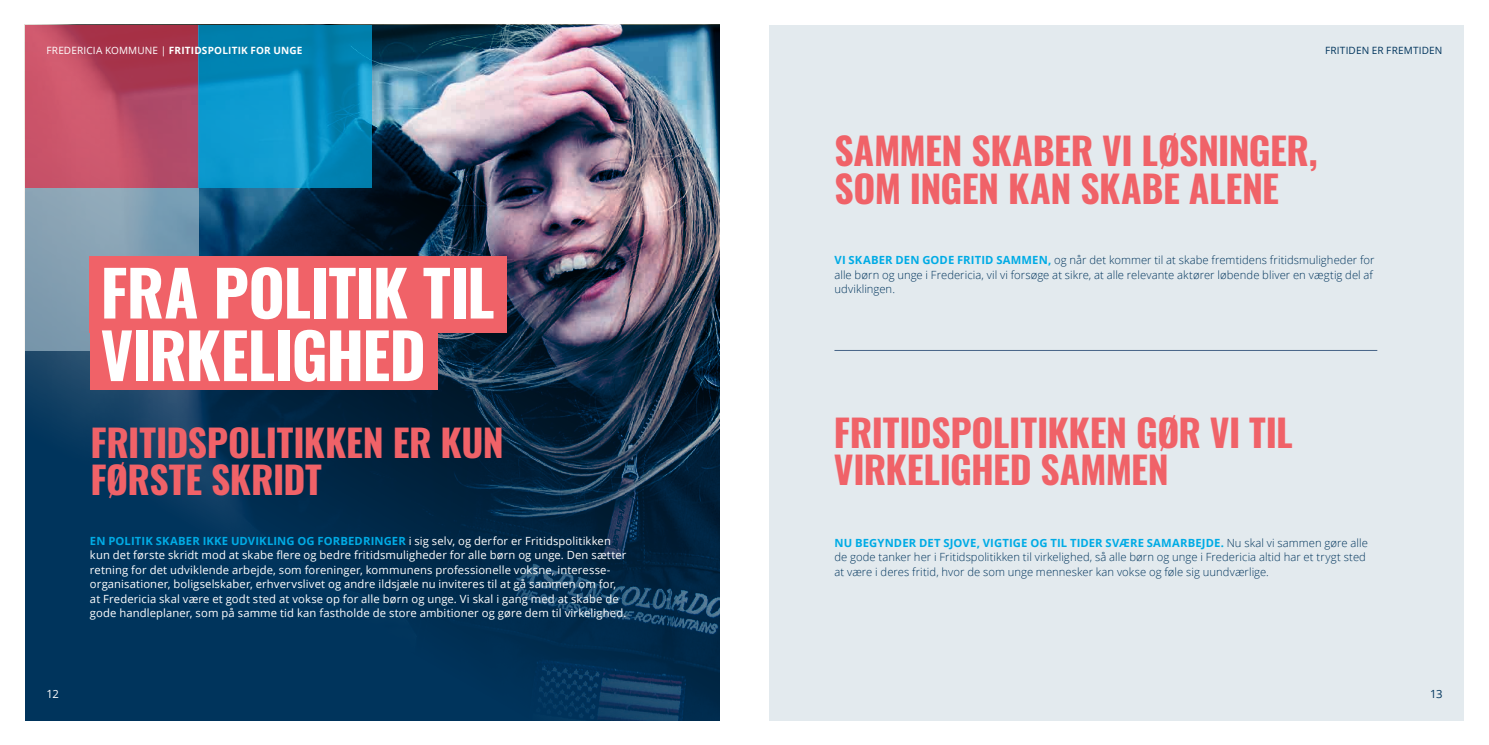
<style>
.page{position:relative;width:1489px;height:745px;background:#fff}
.page>*{position:absolute;margin:0;border:0;box-sizing:border-box;transform-origin:0 0}
.FK_rubrik{font:700 62.5px/62.5px "Oswald";letter-spacing:-.015em;color:#fff}
.FK_rubrik-2{font:700 37.5px/37.5px "Oswald";letter-spacing:-.01em;color:#f06268}
.FK_brød{font:11.25px/14.4px "Open Sans";letter-spacing:.01em;color:#fff}
.FK_brød-2{font:300 11.25px/14.4px "Open Sans";letter-spacing:.005em;color:#00345c}
.t1{font:11.25px "Open Sans";color:#00345c}
.t2{font:700 10px "Open Sans";letter-spacing:.02em;color:#fff}
.t3{font:10px "Open Sans";letter-spacing:.02em;color:#00345c}
.s1{font-weight:400}
.s2{font-weight:700;color:#00abe5}
</style>
<div class="page">
<div style="left:769px;top:25px;width:694px;height:694px;background:#e3eaee"></div>
<img style="left:25px;top:25px;width:694px;height:695px">
<hr style="left:834px;top:350px;width:543px;height:1px;background:#456386">
<svg style="left:25px;top:25px;width:173px;height:163px;background:#bb4a62"></svg>
<svg style="left:25px;top:188px;width:173px;height:162px;background:#829fb2"></svg>
<svg style="left:198px;top:25px;width:174px;height:163px;background:#078dbe"></svg>
<div style="left:90px;top:255px;width:417px;height:77px;background:#f06268"></div>
<div style="left:90px;top:312px;width:347px;height:77px;background:#f06268"></div>
<p class="t2" style="left:47px;top:43px;width:257px"><span class="s1">FREDERICIA KOMMUNE |</span> FRITIDSPOLITIK FOR UNGE</p>
<p class="t3" style="left:1324px;top:44px;width:119px">FRITIDEN ER FREMTIDEN</p>
<p class="FK_rubrik" style="left:100px;top:265px;width:395px">FRA POLITIK TIL<br>VIRKELIGHED</p>
<p class="FK_rubrik-2" style="left:90px;top:425px;width:415px">FRITIDSPOLITIKKEN ER KUN<br>FØRSTE SKRIDT</p>
<p class="FK_brød" style="left:90px;top:533px;width:538px"><span class="s2">EN POLITIK SKABER IKKE UDVIKLING OG FORBEDRINGER</span> i sig selv, og derfor er Fritidspolitikken kun det første skridt mod at skabe flere og bedre fritidsmuligheder for alle børn og unge. Den sætter retning for det udviklende arbejde, som foreninger, kommunens professionelle voksne, interesse&shy;organisationer, boligselskaber, erhvervslivet og andre ildsjæle nu inviteres til at gå sammen om for, at Fredericia skal være et godt sted at vokse op for alle børn og unge. Vi skal i gang med at skabe de gode handleplaner, som på samme tid kan fastholde de store ambitioner og gøre dem til virkelighed.</p>
<p class="FK_rubrik-2" style="left:834px;top:134px;width:485px">SAMMEN SKABER VI LØSNINGER,<br>SOM INGEN KAN SKABE ALENE</p>
<p class="FK_brød-2" style="left:834px;top:252px;width:541px"><span class="s2">VI SKABER DEN GODE FRITID SAMMEN,</span> og når det kommer til at skabe fremtidens fritidsmuligheder for alle børn og unge i Fredericia, vil vi forsøge at sikre, at alle relevante aktører løbende bliver en vægtig del af udviklingen.</p>
<p class="FK_rubrik-2" style="left:834px;top:416px;width:460px">FRITIDSPOLITIKKEN GØR VI TIL</p>
<p class="FK_rubrik-2" style="left:834px;top:453px;width:336px">VIRKELIGHED SAMMEN</p>
<p class="FK_brød-2" style="left:834px;top:535px;width:535px"><span class="s2">NU BEGYNDER DET SJOVE, VIGTIGE OG TIL TIDER SVÆRE SAMARBEJDE.</span> Nu skal vi sammen gøre alle de gode tanker her i Fritidspolitikken til virkelighed, så alle børn og unge i Fredericia altid har et trygt sted at være i deres fritid, hvor de som unge mennesker kan vokse og føle sig uundværlige.</p>
<p class="FK_brød" style="left:47px;top:686px;width:14px">12</p>
<p class="t1" style="left:1429px;top:685px;width:14px">13</p>
</div>
